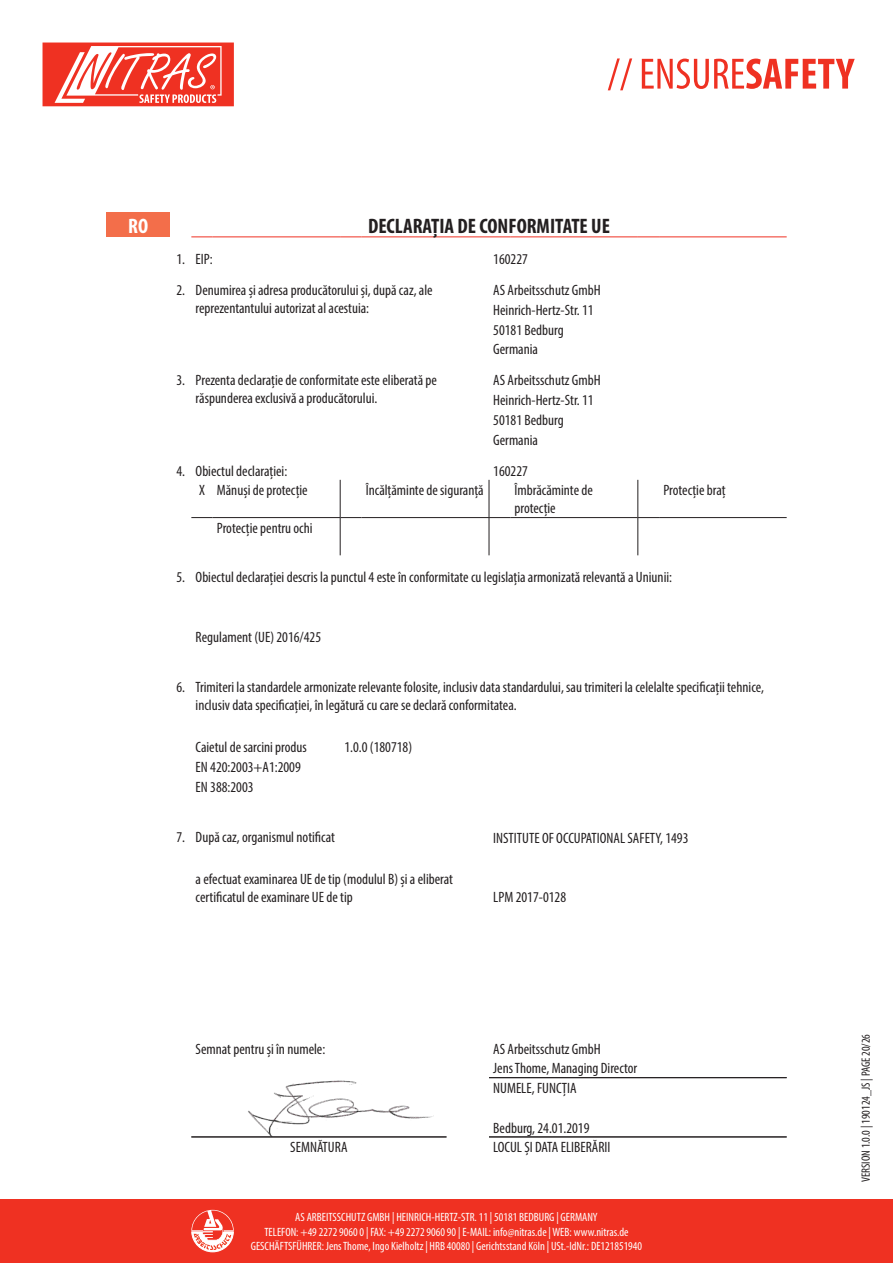
<style>
.page{position:relative;width:893px;height:1263px;background:#fff}
.page>*{position:absolute;margin:0;border:0;box-sizing:border-box;transform-origin:0 0}
.t1{font:700 condensed 21px "Myriad Pro";color:#231f20}
.t2{font:700 condensed 21px "Myriad Pro";color:#fff}
.t3{font:condensed 15px/18px "Myriad Pro";color:#231f20}
.t4{font:condensed 12px/14.4px "Myriad Pro";color:#fff;text-align:center}
.t5{font:condensed 12px "Myriad Pro";color:#231f20}
</style>
<div class="page">
<div style="left:0;top:1199px;width:893px;height:64px;background:#ef3122"></div>
<svg style="left:608px;top:58px;width:247px;height:32px"></svg>
<svg style="left:191px;top:1210px;width:43px;height:42px"></svg>
<svg style="left:43px;top:43px;width:191px;height:63px"></svg>
<img style="left:248px;top:1080px;width:186px;height:56px">
<div style="left:106px;top:213px;width:64px;height:24px;background:#f36e4a"></div>
<svg style="left:191px;top:236px;width:22px;height:1px"></svg>
<hr style="left:213px;top:236px;width:127px;height:1px;background:#ef3122">
<svg style="left:340px;top:236px;width:21px;height:1px"></svg>
<hr style="left:361px;top:236px;width:128px;height:1px;background:#ef3122">
<svg style="left:489px;top:236px;width:21px;height:1px"></svg>
<hr style="left:510px;top:236px;width:128px;height:1px;background:#ef3122">
<svg style="left:638px;top:236px;width:21px;height:1px"></svg>
<hr style="left:659px;top:236px;width:128px;height:1px;background:#ef3122">
<hr style="left:340px;top:480px;width:1px;height:37px;background:#231f20">
<hr style="left:489px;top:480px;width:1px;height:37px;background:#231f20">
<hr style="left:637px;top:480px;width:1px;height:37px;background:#231f20">
<hr style="left:340px;top:518px;width:1px;height:37px;background:#231f20">
<svg style="left:489px;top:517px;width:21px;height:1px"></svg>
<hr style="left:489px;top:518px;width:1px;height:37px;background:#231f20">
<hr style="left:510px;top:517px;width:128px;height:1px;background:#231f20">
<hr style="left:637px;top:518px;width:1px;height:37px;background:#231f20">
<svg style="left:638px;top:517px;width:21px;height:1px"></svg>
<hr style="left:659px;top:517px;width:128px;height:1px;background:#231f20">
<svg style="left:191px;top:517px;width:22px;height:1px"></svg>
<hr style="left:213px;top:517px;width:127px;height:1px;background:#231f20">
<svg style="left:340px;top:517px;width:21px;height:1px"></svg>
<hr style="left:361px;top:517px;width:128px;height:1px;background:#231f20">
<hr style="left:191px;top:1136px;width:255px;height:1px;background:#231f20">
<hr style="left:489px;top:1077px;width:298px;height:1px;background:#231f20">
<hr style="left:489px;top:1136px;width:298px;height:1px;background:#231f20">
<p class="t2" style="left:128px;top:212px;width:21px">RO</p>
<p class="t1" style="left:368px;top:212px;width:243px">DECLARAȚIA DE CONFORMITATE UE</p>
<p class="t3" style="left:176px;top:250px;width:10px">1.</p>
<p class="t3" style="left:196px;top:250px;width:18px">EIP:</p>
<p class="t3" style="left:176px;top:281px;width:10px">2.</p>
<p class="t3" style="left:196px;top:281px;width:239px">Denumirea și adresa producătorului și, după caz, ale reprezentantului autorizat al acestuia:</p>
<p class="t3" style="left:493px;top:340px;width:46px">Germania</p>
<p class="t3" style="left:176px;top:371px;width:10px">3.</p>
<p class="t3" style="left:196px;top:371px;width:243px">Prezenta declarație de conformitate este eliberată pe răspunderea exclusivă a producătorului.</p>
<p class="t3" style="left:493px;top:430px;width:46px">Germania</p>
<p class="t3" style="left:176px;top:461px;width:10px">4.</p>
<p class="t3" style="left:196px;top:461px;width:93px">Obiectul declarației:</p>
<p class="t3" style="left:217px;top:481px;width:92px">Mănuși de protecție</p>
<p class="t3" style="left:366px;top:481px;width:119px">Încălțăminte de siguranță</p>
<p class="t3" style="left:514px;top:481px;width:80px">Îmbrăcăminte de protecție</p>
<p class="t3" style="left:663px;top:481px;width:64px">Protecție braț</p>
<p class="t3" style="left:217px;top:519px;width:97px">Protecție pentru ochi</p>
<p class="t3" style="left:176px;top:568px;width:10px">5.</p>
<p class="t3" style="left:196px;top:568px;width:478px">Obiectul declarației descris la punctul 4 este în conformitate cu legislația armonizată relevantă a Uniunii:</p>
<h1 class="t2" style="left:129px;top:212px;width:20px">DE</h1>
<p class="t3" style="left:493px;top:243px;width:109px;line-height:31px">160227<br>AS Arbeitsschutz GmbH</p>
<p class="t3" style="left:493px;top:300px;width:102px;line-height:19.8px">Heinrich-Hertz-Str. 11<br>50181 Bedburg</p>
<p class="t3" style="left:493px;top:370px;width:109px;line-height:19.8px">AS Arbeitsschutz GmbH<br>Heinrich-Hertz-Str. 11<br>50181 Bedburg</p>
<p class="t3" style="left:493px;top:461px;width:36px">160227</p>
<p class="t3" style="left:199px;top:481px;width:7px">X</p>
<p class="t3" style="left:196px;top:627px;width:127px">Regulament (UE) 2016/425</p>
<p class="t3" style="left:176px;top:678px;width:10px">6.</p>
<p class="t3" style="left:196px;top:678px;width:570px">Trimiteri la standardele armonizate relevante folosite, inclusiv data standardului, sau trimiteri la celelalte specificații tehnice, inclusiv data specificației, în legătură cu care se declară conformitatea.</p>
<p class="t3" style="left:196px;top:738px;width:113px">Caietul de sarcini produs</p>
<p class="t3" style="left:344px;top:738px;width:69px">1.0.0 (180718)</p>
<p class="t3" style="left:196px;top:757px;width:107px;line-height:19.8px">EN 420:2003+A1:2009<br>EN 388:2003</p>
<p class="t3" style="left:176px;top:828px;width:10px">7.</p>
<p class="t3" style="left:196px;top:828px;width:141px">După caz, organismul notificat</p>
<p class="t3" style="left:196px;top:869px;width:259px">a efectuat examinarea UE de tip (modulul B) și a eliberat certificatul de examinare UE de tip</p>
<p class="t3" style="left:493px;top:828px;width:197px">INSTITUTE OF OCCUPATIONAL SAFETY, 1493</p>
<p class="t3" style="left:493px;top:888px;width:74px">LPM 2017-0128</p>
<p class="t3" style="left:196px;top:1039px;width:131px">Semnat pentru și în numele:</p>
<p class="t3" style="left:493px;top:1039px;width:109px">AS Arbeitsschutz GmbH</p>
<p class="t3" style="left:493px;top:1059px;width:145px">Jens Thome, Managing Director</p>
<p class="t3" style="left:493px;top:1079px;width:85px">NUMELE, FUNCȚIA</p>
<p class="t3" style="left:493px;top:1118px;width:98px">Bedburg, 24.01.2019</p>
<p class="t3" style="left:290px;top:1138px;width:59px">SEMNĂTURA</p>
<p class="t3" style="left:493px;top:1138px;width:119px">LOCUL ȘI DATA ELIBERĂRII</p>
<p class="t4" style="left:251px;top:1210px;width:393px">AS ARBEITSSCHUTZ GMBH | HEINRICH-HERTZ-STR. 11 | 50181 BEDBURG | GERMANY<br>TELEFON: +49 2272 9060 0 | FAX: +49 2272 9060 90 | E-MAIL: info@nitras.de | WEB: www.nitras.de<br>GESCHÄFTSFÜHRER: Jens Thome, Ingo Kielholtz | HRB 40080 | Gerichtsstand Köln | USt.-IdNr.: DE121851940</p>
<p class="t5" style="left:859px;top:1182px;width:150px;rotate:-90deg">VERSION 1.0.0 | 190124_JS | PAGE 20/26</p>
</div>
